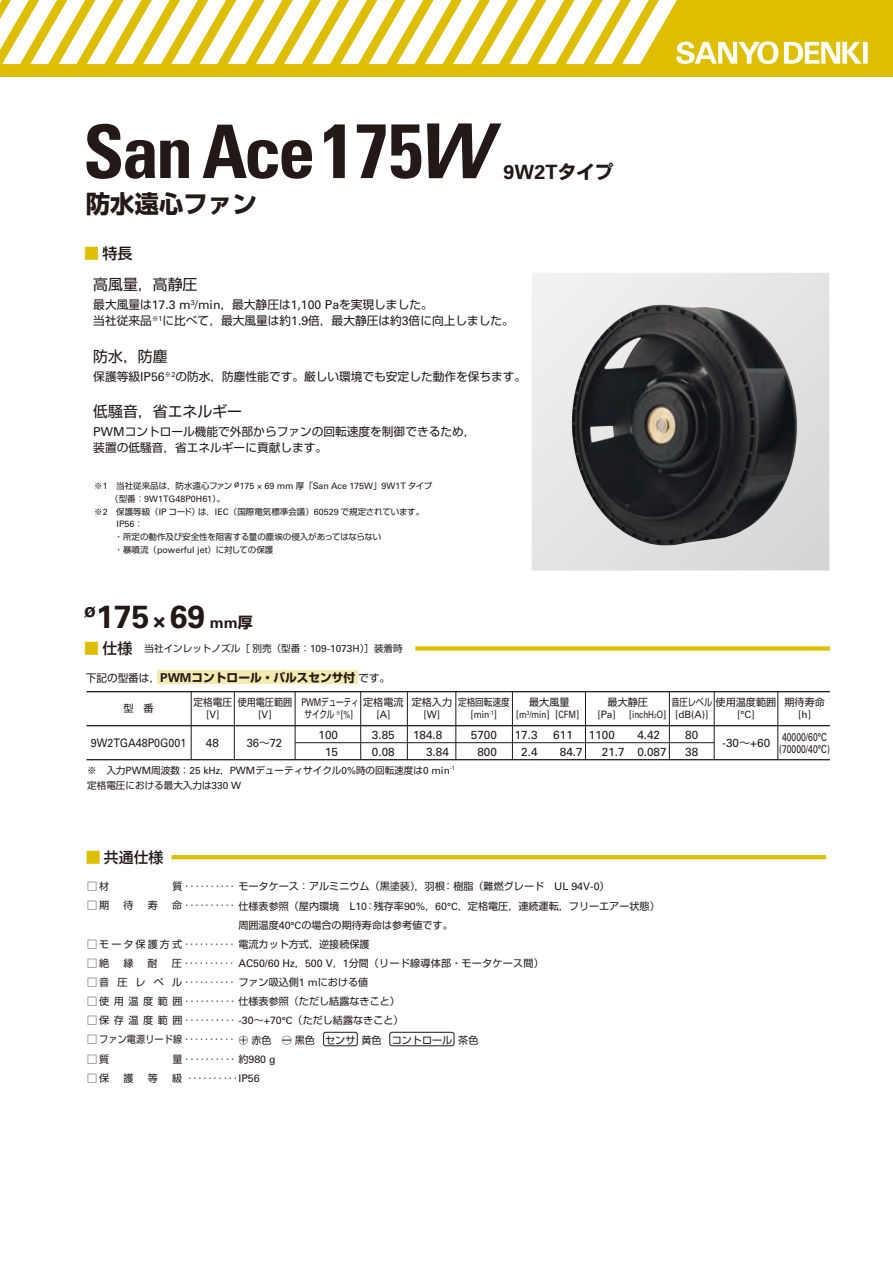
<style>
.page{position:relative;width:893px;height:1263px;background:#fff}
.page>*{position:absolute;margin:0;border:0;box-sizing:border-box;transform-origin:0 0}
.t1{font:700 31.95px "Univers LT Std";color:#231916}
.t2{font:700 24.45px "Shin Go Pro";color:#231916}
.t3{font:700 19.8px "Univers LT Std";color:#231916}
.t4{font:500 15px "Shin Go Pro";color:#231916}
.t5{font:14.85px "Shin Go Pro";color:#231916}
.t6{font:500 14.85px "Shin Go Pro";color:#231916}
.t7{font:11.7px/15.9px "Shin Go Pro";color:#231916}
.t8{font:11.7px/17px "Univers LT Std";color:#231916}
.t9{font:700 11.7px "Shin Go Pro";color:#231916}
.t10{font:11.7px "Univers LT Std";color:#231916;scale:.91 1}
.t11{font:11.7px "Univers LT Std";color:#231916;scale:.95 1}
.t12{font:11.1px/11.7px "Univers LT Std";color:#231916;scale:.77 1}
.t13{font:10.05px/19px "Shin Go Pro";color:#231916}
.t14{font:10.05px "Univers LT Std";color:#231916}
.t15{font:10.05px "Shin Go Pro";letter-spacing:.02em;color:#231916}
.t16{font:10.05px "Shin Go Pro";color:#231916;scale:.75 1}
.t17{font:10.05px "Shin Go Pro";color:#231916;scale:.81 1}
.t18{font:10.05px "Shin Go Pro";color:#231916;scale:.9 1}
.t19{font:10.05px "Shin Go Pro";color:#231916;scale:.85 1}
.t20{font:10.05px "Shin Go Pro";color:#231916;scale:.95 1}
.t21{font:9.6px/14.9px "Shin Go Pro";color:#231916}
.t22{font:9px/12.8px "Univers LT Std";color:#231916}
.t23{font:8.55px/12.8px "Shin Go Pro";letter-spacing:-.005em;color:#231916}
.s1{font-family:"Shin Go Pro";font-size:18.75px}
.s2{color:#ddbe00}
.s3{font-family:"Univers LT Std";font-size:12.3px}
.s4{font-family:"Shin Go Pro";font-size:8.55px}
.s5{font-size:8.55px}
.s6{font-family:"Univers LT Std";font-size:9px}
.s7{font-size:21.3px}
.s8{font-size:14.85px}
.s9{font-family:"Shin Go Pro";font-size:14.85px}
.s10{font-weight:400;font-size:10.65px}
.s11{font-family:"Univers LT Std";font-size:10.05px}
.s12{font-family:"Univers LT Std";font-size:10.65px}
.s13{font-family:"Univers LT Std"}
.s14{font-size:5.85px}
.s15{font-family:"Shin Go Pro";font-size:11.1px}
.s16{font-size:15px;color:#ddbe00}
</style>
<div class="page">
<div style="left:1px;top:0;width:892px;height:76px;background:#ddbe00"></div>
<svg style="left:0;top:0;width:868px;height:64px"></svg>
<div style="left:415px;top:646px;width:415px;height:5px;background:#ddbe00"></div>
<div style="left:157px;top:670px;width:201px;height:14px;background:#f4ebb3"></div>
<hr style="left:86px;top:691px;width:744px;height:1px;background:#231916">
<hr style="left:86px;top:725px;width:744px;height:1px;background:#231916">
<hr style="left:295px;top:742px;width:419px;height:1px;background:#231916">
<hr style="left:86px;top:759px;width:744px;height:1px;background:#231916">
<hr style="left:360px;top:692px;width:1px;height:68px;background:#231916">
<hr style="left:407px;top:692px;width:1px;height:68px;background:#231916">
<hr style="left:456px;top:692px;width:1px;height:68px;background:#231916">
<hr style="left:234px;top:692px;width:1px;height:68px;background:#231916">
<hr style="left:191px;top:692px;width:1px;height:68px;background:#231916">
<hr style="left:295px;top:692px;width:1px;height:68px;background:#231916">
<hr style="left:512px;top:692px;width:1px;height:68px;background:#231916">
<hr style="left:585px;top:692px;width:1px;height:68px;background:#231916">
<hr style="left:669px;top:692px;width:1px;height:68px;background:#231916">
<hr style="left:714px;top:692px;width:1px;height:68px;background:#231916">
<hr style="left:778px;top:692px;width:1px;height:68px;background:#231916">
<svg style="left:532px;top:273px;width:297px;height:297px;background:#e4e4e4"></svg>
<img style="left:572px;top:305px;width:225px;height:240px">
<svg style="left:171px;top:855px;width:655px;height:4px;background:#ddbf05"></svg>
<svg style="left:86px;top:124px;width:103px;height:55px"></svg>
<svg style="left:203px;top:125px;width:109px;height:54px"></svg>
<svg style="left:427px;top:123px;width:74px;height:55px"></svg>
<svg style="left:324px;top:124px;width:21px;height:54px"></svg>
<svg style="left:357px;top:124px;width:64px;height:55px"></svg>
<div style="left:323px;top:1032px;width:35px;height:14px;border:1px solid #231916;border-radius:2px"></div>
<div style="left:389px;top:1032px;width:65px;height:14px;border:1px solid #231916;border-radius:2px"></div>
<h2 class="t2" style="left:86px;top:184px;width:173px">防水遠心ファン</h2>
<h3 class="t3" style="left:504px;top:160px;width:112px">9W2T<span class="s1">タイプ</span></h3>
<h3 class="t4" style="left:84px;top:241px;width:50px"><span class="s2">■</span>特長</h3>
<h3 class="t5" style="left:93px;top:273px;width:106px">高風量，高静圧</h3>
<p class="t7" style="left:93px;top:295px;width:422px">最大風量は<span class="s3">17.3 m</span><sup>3</sup><span class="s3">/min</span>，最大静圧は<span class="s3">1,100 Pa</span>を実現しました。<br>当社従来品<sup>※</sup><sup>1</sup>に比べて，最大風量は約<span class="s3">1.9</span>倍，最大静圧は約<span class="s3">3</span>倍に向上しました。</p>
<h3 class="t5" style="left:93px;top:344px;width:76px">防水，防塵</h3>
<p class="t7" style="left:93px;top:367px;width:434px">保護等級<span class="s3">IP56</span><sup>※</sup><sup>2</sup>の防水，防塵性能です。厳しい環境でも安定した動作を保ちます。</p>
<h3 class="t5" style="left:93px;top:399px;width:150px">低騒音，省エネルギー</h3>
<p class="t7" style="left:93px;top:422px;width:384px"><span class="s3">PWM</span>コントロール機能で外部からファンの回転速度を制御できるため，装置の低騒音，省エネルギーに貢献します。</p>
<p class="t22" style="left:110px;top:480px;width:324px;text-indent:-16px"><span class="s4">※</span>1<span class="s4">　当社従来品は，防水遠心ファン</span> ø175 <span class="s5">×</span> 69 mm <span class="s4">厚「</span>San Ace 175W<span class="s4">」</span>9W1T <span class="s4">タイプ（型番：</span>9W1TG48P0H61<span class="s4">）。</span></p>
<p class="t23" style="left:94px;top:504px;width:331px">※<span class="s6">2</span>　保護等級（<span class="s6">IP</span> コード）は，<span class="s6">IEC</span>（国際電気標準会議）<span class="s6">60529</span> で規定されています。</p>
<p class="t22" style="left:117px;top:518px;width:28px">IP56<span class="s4">：</span></p>
<p class="t23" style="left:115px;top:529px;width:268px">・所定の動作及び安全性を阻害する量の塵埃の侵入があってはならない・暴噴流（<span class="s6">powerful jet</span>）に対しての保護</p>
<h1 class="t1" style="left:84px;top:597px;width:170px"><sup>ø</sup>175 <span class="s7">×</span> 69 <span class="s8">mm</span><span class="s9">厚</span></h1>
<h3 class="t4" style="left:84px;top:636px;width:50px"><span class="s2">■</span>仕様</h3>
<p class="t9" style="left:86px;top:668px;width:306px"><span class="s10">下記の型番は，</span><span class="s3">PWM</span>コントロール・パルスセンサ付<span class="s10">です。</span></p>
<p class="t21" style="left:145px;top:640px;width:260px">当社インレットノズル［別売（型番：<span class="s11">109-1073H</span>）］装着時</p>
<p class="t13" style="left:123px;top:697px;width:32px">型　番</p>
<p class="t18" style="left:238px;top:694px;width:62px">使用電圧範囲</p>
<p class="t14" style="left:258px;top:709px;width:15px">[V]</p>
<p class="t20" style="left:194px;top:694px;width:42px">定格電圧</p>
<p class="t14" style="left:206px;top:709px;width:15px">[V]</p>
<p class="t16" style="left:301px;top:694px;width:138px"><span class="s12">PWM</span>デューティ定格電流</p>
<p class="t14" style="left:376px;top:708px;width:16px">[A]</p>
<p class="t16" style="left:305px;top:706px;width:67px">サイクル <sup>※</sup><span class="s13">[%]</span></p>
<p class="t13" style="left:608px;top:691px;width:42px">最大静圧</p>
<p class="t17" style="left:671px;top:694px;width:131px">音圧レベル使用温度範囲</p>
<p class="t14" style="left:675px;top:709px;width:35px">[dB(A)]</p>
<p class="t14" style="left:737px;top:709px;width:19px">[°C]</p>
<p class="t13" style="left:529px;top:691px;width:42px">最大風量</p>
<p class="t14" style="left:516px;top:709px;width:65px">[m<sup>3</sup>/min] [CFM]</p>
<p class="t14" style="left:597px;top:709px;width:20px">[Pa]</p>
<p class="t14" style="left:629px;top:709px;width:39px">[inchH<span class="s14">2</span>O]</p>
<p class="t13" style="left:412px;top:691px;width:42px">定格入力</p>
<p class="t14" style="left:423px;top:708px;width:18px">[W]</p>
<p class="t19" style="left:458px;top:694px;width:62px">定格回転速度</p>
<p class="t14" style="left:470px;top:709px;width:28px">[min<sup>-1</sup>]</p>
<p class="t13" style="left:784px;top:691px;width:42px">期待寿命</p>
<p class="t14" style="left:798px;top:709px;width:14px">[h]</p>
<p class="t8" style="left:318px;top:726px;width:21px;text-align:center">100<br>15</p>
<p class="t8" style="left:372px;top:726px;width:24px">3.85<br>0.08</p>
<p class="t8" style="left:426px;top:726px;width:24px;text-indent:-13px">184.8<br>3.84</p>
<p class="t8" style="left:471px;top:726px;width:28px;text-align:center">5700<br>800</p>
<p class="t8" style="left:515px;top:726px;width:24px;text-align:center">17.3<br>2.4</p>
<p class="t8" style="left:560px;top:726px;width:24px;text-indent:-7px">611<br>84.7</p>
<p class="t8" style="left:602px;top:726px;width:24px;text-indent:-13px">1100<br>21.7</p>
<p class="t8" style="left:637px;top:726px;width:31px">4.42<br>0.087</p>
<p class="t8" style="left:685px;top:726px;width:15px">80<br>38</p>
<p class="t10" style="left:91px;top:736px;width:106px">9W2TGA48P0G001</p>
<p class="t8" style="left:206px;top:734px;width:15px">48</p>
<p class="t11" style="left:247px;top:736px;width:39px">36<span class="s15">～</span>72</p>
<p class="t8" style="left:722px;top:734px;width:49px">-30<span class="s15">～</span>+60</p>
<p class="t12" style="left:779px;top:731px;width:67px">40000/60°C (70000/40°C)</p>
<p class="t21" style="left:87px;top:761px;width:369px">※　入力<span class="s11">PWM</span>周波数：<span class="s11">25 kHz</span>，<span class="s11">PWM</span>デューティサイクル<span class="s11">0%</span>時の回転速度は<span class="s11">0 min</span><sup>-1</sup>定格電圧における最大入力は<span class="s11">330 W</span></p>
<h3 class="t6" style="left:86px;top:845px;width:79px"><span class="s16">■</span> 共通仕様</h3>
<p class="t13" style="left:87px;top:876px;width:54px">□材　　</p>
<p class="t13" style="left:172px;top:876px;width:439px">質 ‥‥‥‥‥ モータケース：アルミニウム（黒塗装），羽根：樹脂（難燃グレード　<span class="s12">UL 94V-0</span>）</p>
<p class="t13" style="left:87px;top:895px;width:24px">□期</p>
<p class="t13" style="left:124px;top:895px;width:12px">待</p>
<p class="t13" style="left:148px;top:895px;width:12px">寿</p>
<p class="t13" style="left:172px;top:895px;width:489px">命 ‥‥‥‥‥ 仕様表参照（屋内環境　<span class="s12">L10</span>：残存率<span class="s12">90%</span>，<span class="s12">60</span><span class="s13">°C</span>，定格電圧，連続運転，フリーエアー状態）</p>
<p class="t13" style="left:87px;top:933px;width:284px">□ モータ保護方式 ‥‥‥‥‥ 電流カット方式，逆接続保護</p>
<p class="t13" style="left:87px;top:952px;width:24px">□絶</p>
<p class="t13" style="left:123px;top:952px;width:12px">縁</p>
<p class="t13" style="left:148px;top:952px;width:12px">耐</p>
<p class="t15" style="left:172px;top:955px;width:374px">圧 ‥‥‥‥‥ <span class="s12">AC50/60 Hz</span>，<span class="s12">500 V</span>，<span class="s12">1</span>分間（リード線導体部・モータケース間）</p>
<p class="t13" style="left:87px;top:971px;width:283px">□ 音 圧 レ ベ ル ‥‥‥‥‥ ファン吸込側<span class="s12">1 m</span>における値</p>
<p class="t13" style="left:87px;top:991px;width:314px">□ 使用温度範囲 ‥‥‥‥‥ 仕様表参照（ただし結露なきこと）</p>
<p class="t13" style="left:87px;top:1010px;width:318px">□ 保存温度範囲 ‥‥‥‥‥ <span class="s12">-30</span>～<span class="s12">+70</span><span class="s13">°C</span>（ただし結露なきこと）</p>
<p class="t13" style="left:173px;top:1029px;width:307px;text-indent:-85px">□ ファン電源リード線 ‥‥‥‥‥ ○＋赤色　○ー黒色　センサ 黄色　コントロール 茶色量 ‥‥‥‥‥ 約<span class="s12">980 g</span></p>
<p class="t13" style="left:87px;top:1067px;width:24px">□保</p>
<p class="t13" style="left:124px;top:1067px;width:12px">護</p>
<p class="t13" style="left:148px;top:1067px;width:12px">等</p>
<p class="t13" style="left:172px;top:1067px;width:89px">級 ‥‥‥‥‥<span class="s12">IP56</span></p>
<p class="t13" style="left:238px;top:914px;width:216px">周囲温度<span class="s12">40</span><span class="s13">°C</span>の場合の期待寿命は参考値です。</p>
</div>
